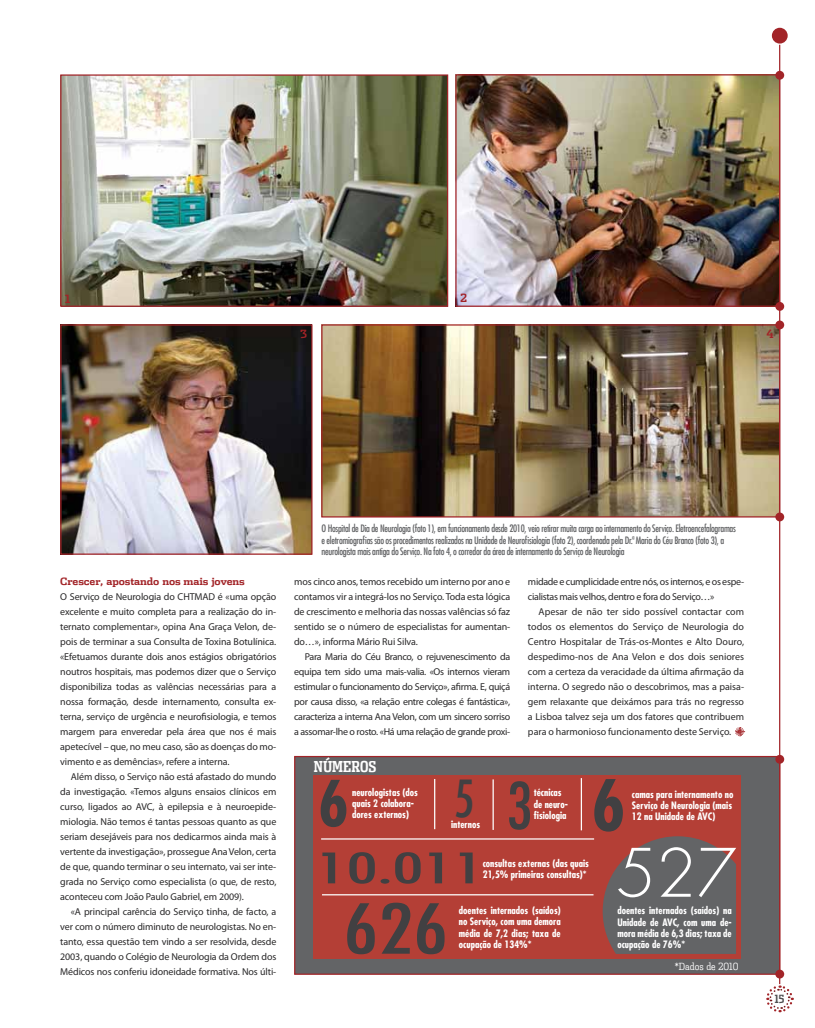
<style>
.page{position:relative;width:815px;height:1028px;background:#fff}
.page>*{position:absolute;margin:0;border:0;box-sizing:border-box;transform-origin:0 0}
.t1{font:condensed 66.88px "Futura LT";color:#414042;scale:1.27 1}
.t2{font:300 64.75px "Futura LT";color:#fff}
.t3{font:700 condensed 61.75px "Futura LT";color:#414042}
.t4{font:condensed 49.88px "Futura LT";color:#414042}
.t5{font:condensed 40.88px "Futura LT";color:#414042;scale:1.82 1}
.t6{font:700 15px "Dispatch Comp Tab";color:#fff}
.t7{font:700 11.25px "Dispatch Cond Tab";color:#a22428}
.t8{font:700 11.25px "Dispatch Comp";color:#4d4d4f}
.t9{font:10px/15px "Myriad Pro";letter-spacing:-.01em;color:#292829;text-align:justify}
.t10{font:700 condensed 10px/11.2px "Futura LT";color:#fff}
.t11{font:condensed 10px/11.2px "Futura LT";letter-spacing:-.03em;color:#636466}
.t12{font:10px/15px "Myriad Pro";letter-spacing:-.03em;color:#292829}
.t13{font:700 10px "Dispatch";letter-spacing:-.01em;color:#a22428}
.t14{font:300 10px "Dispatch Cond";color:#fff}
.s1{font-size:62.88px}
.s2{font-weight:700;font-size:68.62px}
</style>
<div class="page">
<img style="left:457px;top:76px;width:321px;height:229px">
<div style="left:455px;top:74px;width:325px;height:233px;border:1px solid #a22428"></div>
<img style="left:323px;top:326px;width:455px;height:189px">
<div style="left:321px;top:324px;width:459px;height:193px;border:1px solid #a22428"></div>
<img style="left:62px;top:326px;width:249px;height:227px">
<div style="left:60px;top:324px;width:253px;height:231px;border:1px solid #a22428"></div>
<img style="left:62px;top:76px;width:384px;height:229px">
<div style="left:60px;top:74px;width:388px;height:233px;border:1px solid #a22428"></div>
<div style="left:775px;top:71px;width:9px;height:9px;background:#a22428;border-radius:50%"></div>
<div style="left:775px;top:302px;width:9px;height:9px;background:#a22428;border-radius:50%"></div>
<div style="left:775px;top:320px;width:9px;height:9px;background:#a22428;border-radius:50%"></div>
<div style="left:775px;top:512px;width:9px;height:9px;background:#a22428;border-radius:50%"></div>
<div style="left:294px;top:756px;width:486px;height:218px;background:#636466;border:1px solid #a22428"></div>
<div style="left:313px;top:775px;width:428px;height:183px;background:#b43f36"></div>
<svg style="left:603px;top:836px;width:133px;height:118px;background:#6c5f60"></svg>
<hr style="left:434px;top:779px;width:1px;height:50px;background:#fff">
<hr style="left:322px;top:894px;width:272px;height:1px;background:#fff">
<hr style="left:321px;top:838px;width:273px;height:1px;background:#fff">
<hr style="left:493px;top:779px;width:1px;height:51px;background:#fff">
<hr style="left:581px;top:778px;width:1px;height:52px;background:#fff">
<div style="left:775px;top:755px;width:9px;height:8px;background:#a22428;border-radius:50%"></div>
<div style="left:775px;top:969px;width:9px;height:9px;background:#a22428;border-radius:50%"></div>
<svg style="left:735px;top:727px;width:10px;height:9px"></svg>
<svg style="left:766px;top:984px;width:28px;height:29px"></svg>
<div style="left:772px;top:28px;width:16px;height:16px;background:#a22428;border-radius:50%"></div>
<hr style="left:779px;top:45px;width:1px;height:939px;background:#a22428">
<p class="t7" style="left:64px;top:291px;width:9px">1</p>
<p class="t7" style="left:460px;top:291px;width:9px">2</p>
<p class="t7" style="left:300px;top:326px;width:9px">3</p>
<p class="t7" style="left:767px;top:326px;width:9px">4</p>
<p class="t13" style="left:60px;top:574px;width:186px">Crescer, apostando nos mais jovens</p>
<p class="t9" style="left:60px;top:589px;width:218px">O Serviço de Neurologia do CHTMAD é «uma opção excelente e muito completa para a realização do in&shy;ternato complementar», opina Ana Graça Velon, de&shy;pois de terminar a sua Consulta de Toxina Botulínica. «Efetuamos durante dois anos estágios obrigatórios noutros hospitais, mas podemos dizer que o Serviço disponibiliza todas as valências necessárias para a nossa formação, desde internamento, consulta ex&shy;terna, serviço de urgência e neurofisiologia, e temos margem para enveredar pela área que nos é mais apetecível – que, no meu caso, são as doenças do mo&shy;vimento e as demências», refere a interna.</p>
<p class="t9" style="left:60px;top:769px;width:218px;text-indent:11px">Além disso, o Serviço não está afastado do mundo da investigação. «Temos alguns ensaios clínicos em curso, ligados ao AVC, à epilepsia e à neuroepide&shy;miologia. Não temos é tantas pessoas quanto as que seriam desejáveis para nos dedicarmos ainda mais à vertente da investigação», prossegue Ana Velon, certa de que, quando terminar o seu internato, vai ser inte&shy;grada no Serviço como especialista (o que, de resto, aconteceu com João Paulo Gabriel, em 2009).</p>
<p class="t9" style="left:60px;top:904px;width:218px;text-indent:11px">«A principal carência do Serviço tinha, de facto, a ver com o número diminuto de neurologistas. No en&shy;tanto, essa questão tem vindo a ser resolvida, desde 2003, quando o Colégio de Neurologia da Ordem dos Médicos nos conferiu idoneidade formativa. Nos últi-</p>
<p class="t11" style="left:322px;top:523px;width:416px">O Hospital de Dia de Neurologia (foto 1), em funcionamento desde 2010, veio retirar muita carga ao internamento do Serviço. Eletroencefalogramas e eletromiografias são os procedimentos realizados na Unidade de Neurofisiologia (foto 2), coordenada pela Dr.ª Maria do Céu Branco (foto 3), a neurologista mais antiga do Serviço. Na foto 4, o corredor da área de internamento do Serviço de Neurologia</p>
<p class="t9" style="left:294px;top:574px;width:218px">mos cinco anos, temos recebido um interno por ano e contamos vir a integrá-los no Serviço. Toda esta lógica de crescimento e melhoria das nossas valências só faz sentido se o número de especialistas for aumentan&shy;do…», informa Mário Rui Silva.</p>
<p class="t9" style="left:294px;top:649px;width:218px;text-indent:11px">Para Maria do Céu Branco, o rejuvenescimento da equipa tem sido uma mais-valia. «Os internos vieram estimular o funcionamento do Serviço», afirma. E, quiçá por causa disso, «a relação entre colegas é fantástica», caracteriza a interna Ana Velon, com um sincero sorriso a assomar-lhe o rosto. «Há uma relação de grande proxi-</p>
<p class="t12" style="left:528px;top:574px;width:218px">midade e cumplicidade entre nós, os internos, e os espe&shy;cialistas mais velhos, dentro e fora do Serviço…»</p>
<p class="t9" style="left:528px;top:604px;width:218px;text-indent:11px">Apesar de não ter sido possível contactar com todos os elementos do Serviço de Neurologia do Centro Hospitalar de Trás-os-Montes e Alto Douro, despedimo-nos de Ana Velon e dos dois seniores com a certeza da veracidade da última afirmação da interna. O segredo não o descobrimos, mas a paisa&shy;gem relaxante que deixámos para trás no regresso a Lisboa talvez seja um dos fatores que contribuem para o harmonioso funcionamento deste Serviço.</p>
<h3 class="t6" style="left:314px;top:757px;width:62px">NÚMEROS</h3>
<p class="t10" style="left:352px;top:786px;width:67px">neurologistas (dos quais 2 colabora-</p>
<h3 class="t4" style="left:454px;top:769px;width:173px">5<span class="s1">3</span> <span class="s2">6</span></h3>
<h3 class="t3" style="left:318px;top:765px;width:32px">6</h3>
<p class="t10" style="left:534px;top:787px;width:36px">técnicas de neuro&shy;fisiologia</p>
<p class="t10" style="left:632px;top:788px;width:103px">camas para internamento no<br>Serviço de Neurologia (mais<br>12 na Unidade de AVC)</p>
<h2 class="t2" style="left:616px;top:833px;width:122px">527</h2>
<p class="t10" style="left:617px;top:905px;width:116px;text-align:justify">doentes internados (saídos) na Unidade de AVC, com uma de&shy;mora média de 6,3 dias; taxa de ocupação de 76%*</p>
<p class="t10" style="left:352px;top:809px;width:58px">dores externos)</p>
<p class="t10" style="left:451px;top:819px;width:31px">internos</p>
<h3 class="t5" style="left:316px;top:843px;width:94px">10.011</h3>
<p class="t10" style="left:483px;top:857px;width:108px">consultas externas (das quais<br>21,5% primeiras consultas)*</p>
<h1 class="t1" style="left:344px;top:888px;width:84px">626</h1>
<p class="t10" style="left:459px;top:905px;width:103px;text-align:justify">doentes internados (saídos) no Serviço, com uma demora média de 7,2 dias; taxa de ocupação de 134%*</p>
<p class="t14" style="left:675px;top:960px;width:65px">*Dados de 2010</p>
<p class="t8" style="left:775px;top:992px;width:11px">15</p>
</div>
